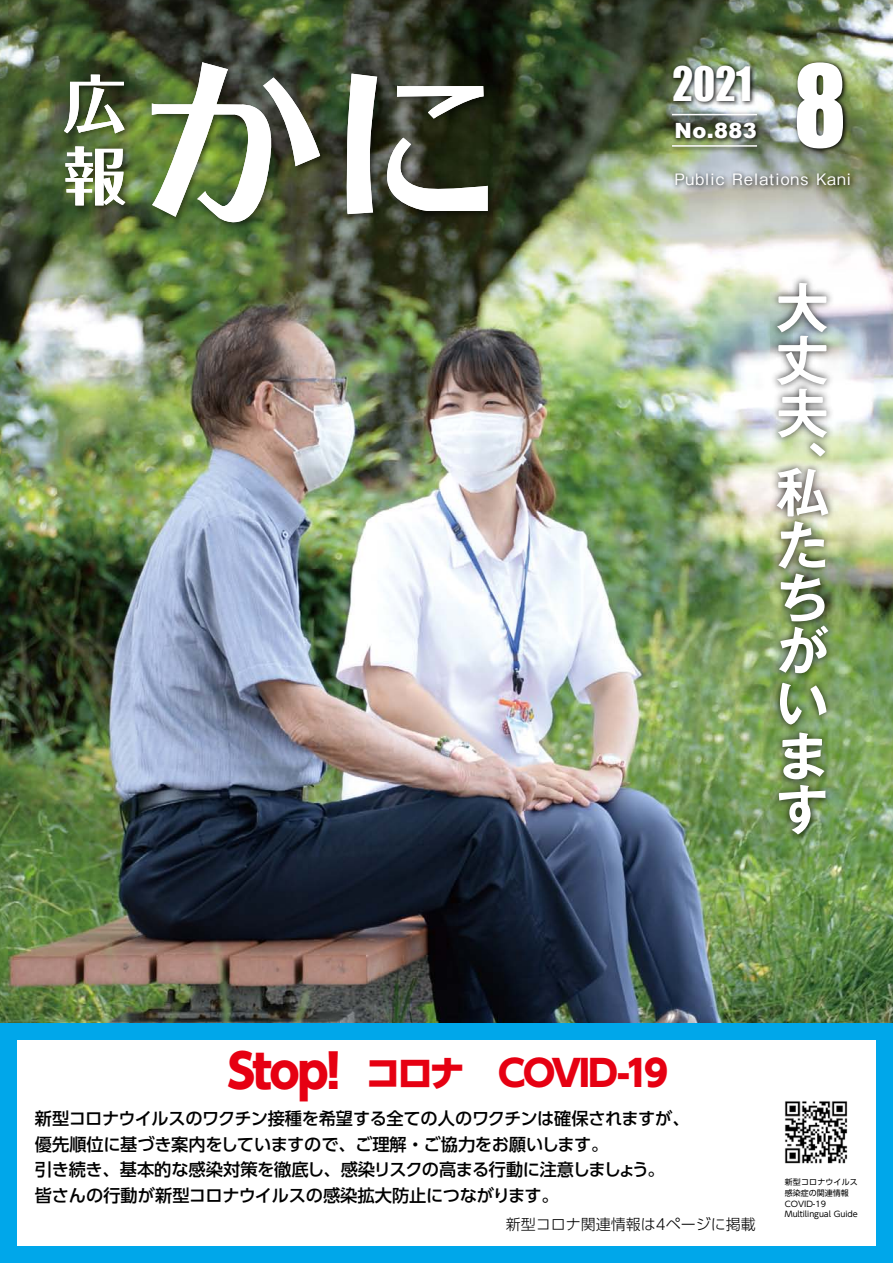
<style>
.page{position:relative;width:893px;height:1263px;background:#fff}
.page>*{position:absolute;margin:0;border:0;box-sizing:border-box;transform-origin:0 0}
.t1{font:104.85px "Impact";color:#fff;scale:.94 1}
.t2{font:800 46.8px "UD Shin Go Pro";color:#e60012}
.t3{font:43.5px "Impact";color:#fff;scale:.95 1}
.t4{font:800 36.15px "UD Shin Go Pro";letter-spacing:-.1em;color:#e60012}
.t5{font:900 21px "Arial";color:#fff}
.t6{font:500 17.25px/25.5px "UD Shin Go Pro";letter-spacing:-.02em;color:#000}
.t7{font:500 15.75px "Gothic BBB Pro";letter-spacing:.075em;color:#fff}
.t8{font:300 15px "UD Shin Go Pro";color:#000}
.t9{font:7.95px/10.6px "UD Shin Go Pro";color:#000}
</style>
<div class="page">
<img style="left:0;top:0;width:893px;height:1023px">
<div style="left:0;top:1023px;width:893px;height:240px;background:#00a7ea"></div>
<div style="left:17px;top:1040px;width:859px;height:206px;background:#fff"></div>
<img style="left:669px;top:166px;width:191px;height:29px">
<img style="left:667px;top:57px;width:93px;height:52px">
<img style="left:789px;top:48px;width:65px;height:129px">
<img style="left:667px;top:109px;width:98px;height:14px">
<hr style="left:672px;top:114px;width:85px;height:1px;background:#fff">
<img style="left:667px;top:140px;width:98px;height:14px">
<img style="left:669px;top:115px;width:96px;height:36px">
<img style="left:147px;top:57px;width:351px;height:175px">
<svg style="left:152px;top:62px;width:168px;height:177px"></svg>
<svg style="left:346px;top:74px;width:31px;height:140px"></svg>
<svg style="left:397px;top:86px;width:87px;height:33px"></svg>
<svg style="left:387px;top:138px;width:101px;height:73px"></svg>
<img style="left:785px;top:1101px;width:63px;height:63px">
<img style="left:59px;top:69px;width:77px;height:147px">
<svg style="left:64px;top:75px;width:61px;height:58px"></svg>
<svg style="left:65px;top:146px;width:60px;height:59px"></svg>
<img style="left:765px;top:272px;width:75px;height:574px">
<svg style="left:777px;top:283px;width:50px;height:173px"></svg>
<img style="left:777px;top:468px;width:51px;height:205px">
<svg style="left:780px;top:683px;width:46px;height:41px"></svg>
<svg style="left:782px;top:732px;width:42px;height:47px"></svg>
<svg style="left:779px;top:785px;width:47px;height:49px"></svg>
<h3 class="t3" style="left:672px;top:57px;width:85px">2021</h3>
<h1 class="t1" style="left:794px;top:41px;width:57px">8</h1>
<p class="t5" style="left:674px;top:119px;width:84px">No.883</p>
<p class="t7" style="left:674px;top:166px;width:52px">Public</p>
<p class="t7" style="left:732px;top:166px;width:78px">Relations</p>
<p class="t7" style="left:816px;top:166px;width:36px">Kani</p>
<h2 class="t2" style="left:227px;top:1033px;width:115px">Stop!</h2>
<p class="t6" style="left:35px;top:1105px;width:656px">新型コロナウイルスのワクチン接種を希望する全ての人のワクチンは確保されますが、優先順位に基づき案内をしていますので、ご理解・ご協力をお願いします。<br>引き続き、基本的な感染対策を徹底し、感染リスクの高まる行動に注意しましょう。<br>皆さんの行動が新型コロナウイルスの感染拡大防止につながります。</p>
<p class="t8" style="left:506px;top:1212px;width:251px">新型コロナ関連情報は4ページに掲載</p>
<h3 class="t4" style="left:365px;top:1044px;width:304px">コロナ　COVID-19</h3>
<p class="t9" style="left:785px;top:1177px;width:74px">新型コロナウイルス感染症の関連情報<br>COVID-19<br>Multilingual Guide</p>
</div>
